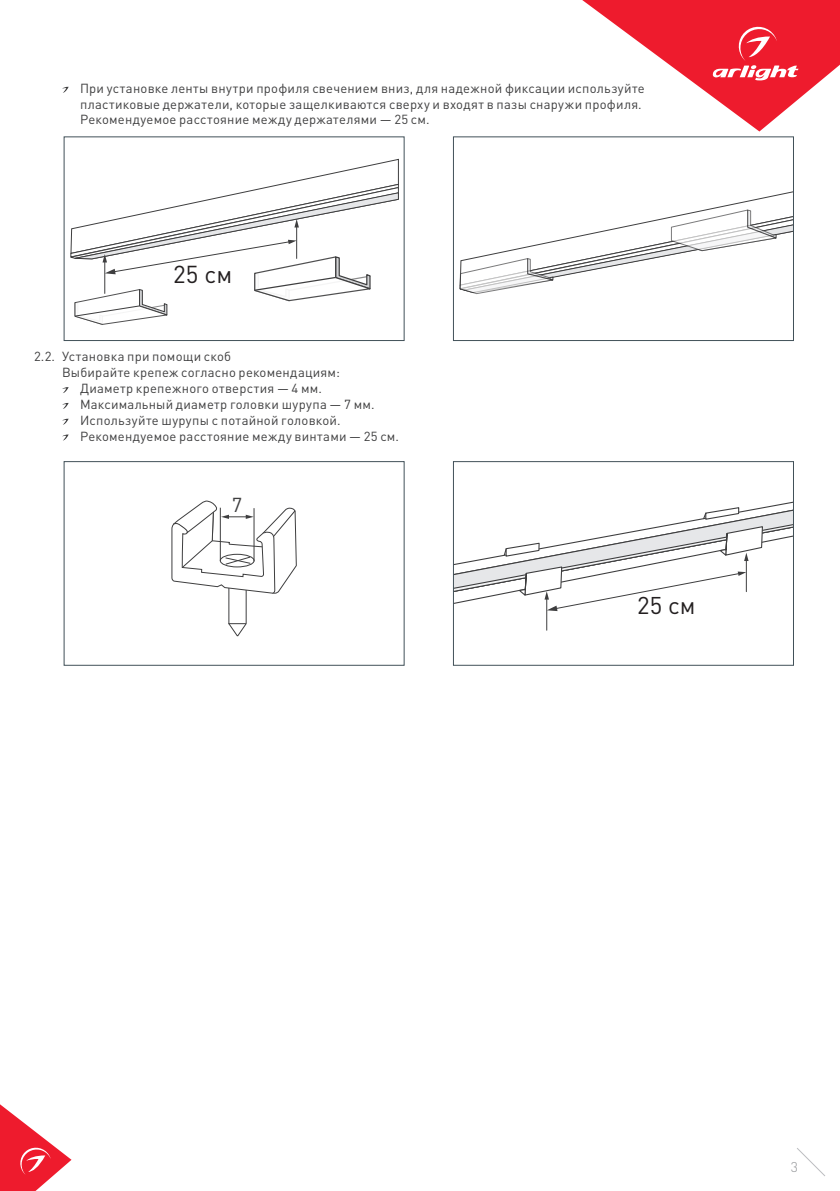
<style>
.page{position:relative;width:840px;height:1191px;background:#fff}
.page>*{position:absolute;margin:0;border:0;box-sizing:border-box;transform-origin:0 0}
.t1{font:24.2px "DIN Pro";color:#231f20}
.t2{font:24px "DIN Pro";color:#231f20}
.t3{font:20px "DIN Pro";color:#3e3e3f}
.t4{font:300 14px "DIN Pro";color:#939598}
.t5{font:13px/15.8px "DIN Pro";letter-spacing:.015em;color:#3e3e3f}
</style>
<div class="page">
<svg style="left:0;top:1104px;width:71px;height:87px"></svg>
<svg style="left:582px;top:0;width:257px;height:131px"></svg>
<svg style="left:797px;top:1148px;width:28px;height:28px"></svg>
<svg style="left:62px;top:87px;width:7px;height:6px"></svg>
<svg style="left:62px;top:387px;width:7px;height:6px"></svg>
<svg style="left:62px;top:403px;width:7px;height:6px"></svg>
<svg style="left:62px;top:419px;width:7px;height:6px"></svg>
<svg style="left:62px;top:434px;width:7px;height:6px"></svg>
<svg style="left:70px;top:158px;width:329px;height:167px"></svg>
<div style="left:64px;top:137px;width:340px;height:204px;border:1px solid #425159"></div>
<svg style="left:459px;top:191px;width:332px;height:103px"></svg>
<div style="left:453px;top:137px;width:340px;height:204px;border:1px solid #425159"></div>
<hr style="left:546px;top:598px;width:1px;height:32px;background:#3e3e3f">
<svg style="left:455px;top:502px;width:336px;height:109px"></svg>
<div style="left:453px;top:461px;width:340px;height:204px;border:1px solid #425159"></div>
<svg style="left:171px;top:500px;width:126px;height:137px"></svg>
<div style="left:64px;top:461px;width:340px;height:204px;border:1px solid #425159"></div>
<p class="t5" style="left:80px;top:80px;width:566px">При установке ленты внутри профиля свечением вниз, для надежной фиксации используйте пластиковые держатели, которые защелкиваются сверху и входят в пазы снаружи профиля.<br>Рекомендуемое расстояние между держателями — 25 см.</p>
<p class="t1" style="left:173px;top:258px;width:61px">25 см</p>
<p class="t5" style="left:34px;top:348px;width:198px">2.2. Установка при помощи скоб</p>
<p class="t5" style="left:62px;top:364px;width:279px">Выбирайте крепеж согласно рекомендациям:</p>
<p class="t5" style="left:80px;top:380px;width:243px">Диаметр крепежного отверстия — 4 мм.</p>
<p class="t5" style="left:80px;top:396px;width:296px">Максимальный диаметр головки шурупа — 7 мм.</p>
<p class="t5" style="left:80px;top:411px;width:262px">Используйте шурупы с потайной головкой.</p>
<p class="t5" style="left:80px;top:427px;width:320px">Рекомендуемое расстояние между винтами — 25 см.</p>
<p class="t3" style="left:232px;top:491px;width:12px">7</p>
<p class="t2" style="left:636px;top:589px;width:60px">25 см</p>
<p class="t4" style="left:790px;top:1157px;width:9px">3</p>
</div>
